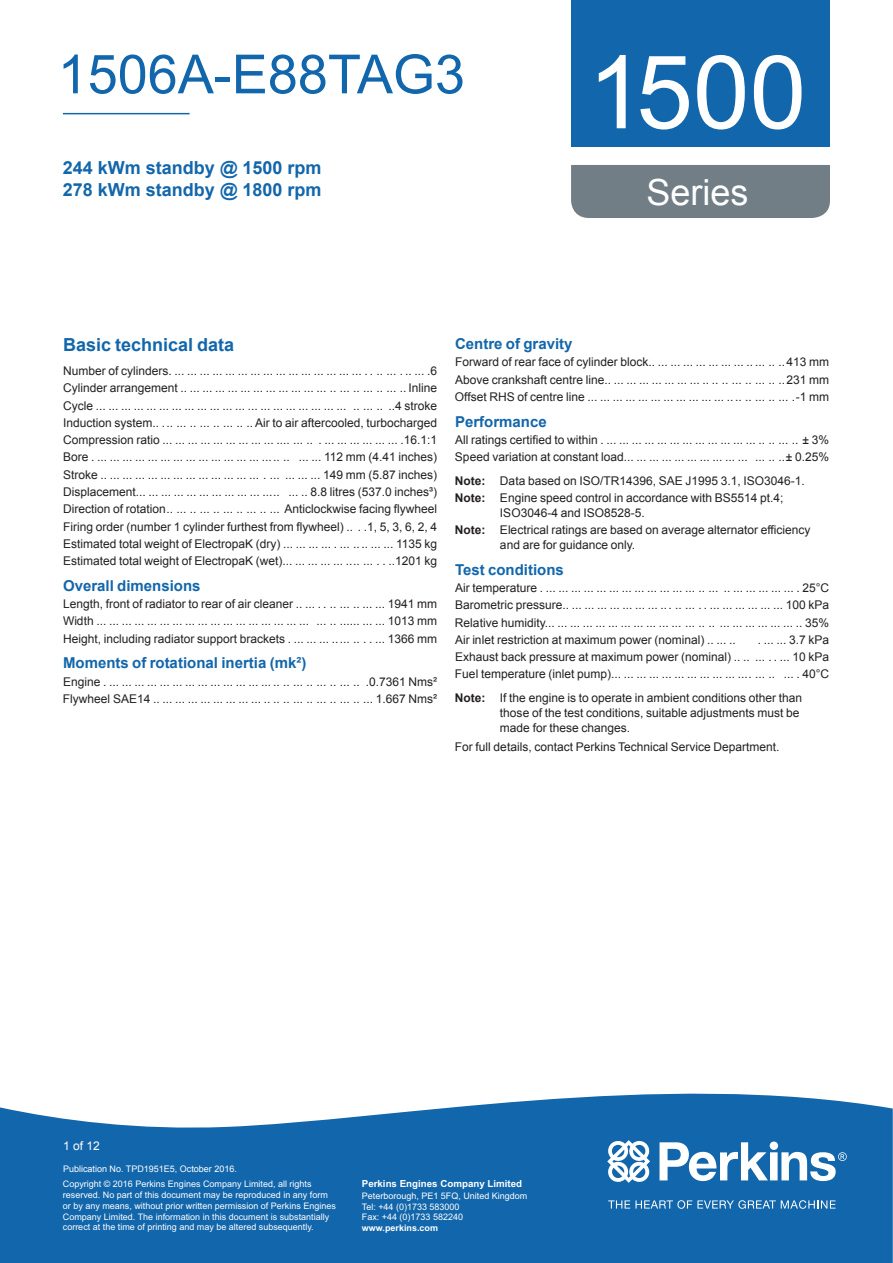
<style>
.page{position:relative;width:893px;height:1263px;background:#fff}
.page>*{position:absolute;margin:0;border:0;box-sizing:border-box;transform-origin:0 0}
.t1{font:102px "Arial";color:#fff}
.t2{font:54px "Arial";color:#1266ab}
.t3{font:36px "Arial";color:#fff}
.t4{font:700 18px/21.6px "Arial";color:#1266ab}
.t5{font:700 15px "Arial";color:#1266ab}
.t6{font:12px/17.2px "Arial";color:#231f20}
.t7{font:12px "Arial";color:#fff}
.t8{font:700 9.75px "Arial";color:#fff}
.t9{font:9px/10.8px "Arial";color:#fff}
.t10{font:700 9px "Arial";color:#fff}
.s1{font-weight:700}
</style>
<div class="page">
<svg style="left:0;top:1093px;width:893px;height:170px;background:#2a75b3"></svg>
<svg style="left:608px;top:1200px;width:227px;height:9px;background:#518fc1"></svg>
<svg style="left:607px;top:1140px;width:43px;height:43px"></svg>
<svg style="left:659px;top:1141px;width:188px;height:40px"></svg>
<div style="left:571px;top:0;width:259px;height:146px;background:#1266ab"></div>
<div style="left:571px;top:165px;width:259px;height:53px;background:#717e85"></div>
<hr style="left:63px;top:113px;width:127px;height:1px;background:#1266ab">
<h2 class="t2" style="left:58px;top:44px;width:409px">1506A-E88TAG3</h2>
<h3 class="t4" style="left:63px;top:157px;width:260px">244 kWm standby @ 1500 rpm<br>278 kWm standby @ 1800 rpm</h3>
<h1 class="t1" style="left:588px;top:35px;width:220px">1500</h1>
<h3 class="t3" style="left:646px;top:172px;width:104px">Series</h3>
<h3 class="t4" style="left:63px;top:334px;width:173px">Basic technical data</h3>
<p class="t6" style="left:63px;top:362px;width:311px">Number of cylinders. ... ... ... ... ... ... ... ... ... ... ... ... ... ... ... . ....</p>
<p class="t6" style="left:63px;top:362px;width:376px;text-align:justify;text-indent:327px">... .. ... .6<br>Cylinder arrangement .. ... ... ... ... ... ... ... ... ... ... ... .. .. . .. .. . .. .. . .. Inline Cycle ... ... ... ... ... ... ... ... ... ... ... ... ... ... ... ... ... ... ... ... . . . .. . . ..4 stroke Induction system.. ... .. . .. .. . .. .. . .. .. Air to air aftercooled, turbocharged Compression ratio ... ... ... ... ... ... ... ... ... .... .. . .. . ... ... ... ... ... ... .16.1:1<br>Bore . ... ... ... ... ... ... ... ... ... ... ... ... ... .... . . . ... ... 112 mm (4.41 inches)<br>Stroke .. ... ... ... ... ... ... ... ... ... ... ... ... .. .. ... ... ... 149 mm (5.87 inches)<br>Displacement... ... ... ... ... ... ... ... ... ... .... . ... .. 8.8 litres (537.0 inches³)<br>Direction of rotation.. .. . .. .. . .. .. . .. .. . .. .. . Anticlockwise facing flywheel Firing order (number 1 cylinder furthest from flywheel) .. . .1, 5, 3, 6, 2, 4<br>Estimated total weight of ElectropaK (dry) ... ... ... ... . .. . . .. ... ... 1135 kg Estimated total weight of ElectropaK (wet)... ... ... ... ... .... .. . . . ..1201 kg</p>
<p class="t5" style="left:63px;top:577px;width:139px">Overall dimensions</p>
<p class="t6" style="left:63px;top:595px;width:265px">Length, front of radiator to rear of air cleaner .. ... . ....</p>
<p class="t6" style="left:343px;top:595px;width:96px">... .. ... ... 1941 mm</p>
<p class="t6" style="left:63px;top:613px;width:261px">Width ... ... ... ... ... ... ... ... ... ... ... ... ... ... ... ... ... . ....</p>
<p class="t6" style="left:63px;top:613px;width:376px;text-align:right">. .... ... ... 1013 mm<br>Height, including radiator support brackets . ... ... ... .... . . . . . ... 1366 mm</p>
<p class="t5" style="left:63px;top:655px;width:245px">Moments of rotational inertia (mk²)</p>
<p class="t6" style="left:63px;top:673px;width:376px">Engine . ... ... ... ... ... ... ... ... ... ... ... ... ... . . . . .. . . . .. . . . .. . . . .0.7361 Nms²<br>Flywheel SAE14 .. ... ... ... ... ... ... ... ... .. . . . . .. . . . .. . . . .. . . . .. 1.667 Nms²</p>
<p class="t5" style="left:455px;top:335px;width:119px">Centre of gravity</p>
<p class="t6" style="left:455px;top:353px;width:376px;text-align:justify">Forward of rear face of cylinder block.. ... ... ... ... ... ... ... .. .. . . . ..413 mm Above crankshaft centre line.. ... ... ... ... ... ... ... .. . . . . .. . . . .. . . . ..231 mm Offset RHS of centre line ... ... ... ... ... ... ... ... ... ... ... ... . . . .. . . . .. . .-1 mm</p>
<p class="t5" style="left:455px;top:413px;width:93px">Performance</p>
<p class="t6" style="left:455px;top:431px;width:376px">All ratings certified to within . ... ... ... ... ... ... ... ... ... ... ... ... . . . . .. . . ± 3%<br>Speed variation at constant load... ... ... ... ... ... ... ... ... ... . ....</p>
<p class="t6" style="left:455px;top:445px;width:376px;line-height:23.5px;text-indent:323px">. ± 0.25%<br><span class="s1">Note:</span> Data based on ISO/TR14396, SAE J1995 3.1, ISO3046-1.</p>
<p class="t6" style="left:500px;top:490px;width:285px;line-height:15px;text-indent:-45px"><span class="s1">Note:</span> Engine speed control in accordance with BS5514 pt.4;<br>ISO3046-4 and ISO8528-5.</p>
<p class="t6" style="left:500px;top:522px;width:312px;line-height:15px;text-indent:-45px"><span class="s1">Note:</span> Electrical ratings are based on average alternator efficiency and are for guidance only.</p>
<p class="t5" style="left:455px;top:561px;width:110px">Test conditions</p>
<p class="t6" style="left:455px;top:579px;width:376px">Air temperature . ... ... ... ... ... ... ... ... ... ... ... ... .. ... .. ... ... ... ... ... . 25°C<br>Barometric pressure.. ... ... ... ... ... ... ... ......</p>
<p class="t6" style="left:455px;top:596px;width:376px;text-indent:233px">... . ... ... ... ... ... ... 100 kPa<br>Relative humidity... ... ... ... ... ... ... ... ... ... ... . ....</p>
<p class="t6" style="left:455px;top:614px;width:376px;text-indent:253px">. ... ... ... ... ... ... .. 35%<br>Air inlet restriction at maximum power (nominal) .. ... ..</p>
<p class="t6" style="left:455px;top:631px;width:376px;text-align:justify;text-indent:303px">. ... ... 3.7 kPa Exhaust back pressure at maximum power (nominal) .. .. . .. . ... 10 kPa Fuel temperature (inlet pump)... ... ... ... ... ... ... ... ... ... ..... .. ... ... . 40°C</p>
<p class="t6" style="left:500px;top:690px;width:304px;line-height:15px;text-indent:-45px"><span class="s1">Note:</span> If the engine is to operate in ambient conditions other than those of the test conditions, suitable adjustments must be made for these changes.</p>
<p class="t6" style="left:455px;top:738px;width:326px">For full details, contact Perkins Technical Service Department.</p>
<p class="t7" style="left:63px;top:1139px;width:38px">1 of 12</p>
<p class="t9" style="left:63px;top:1163px;width:175px">Publication No. TPD1951E5, October 2016.</p>
<p class="t9" style="left:63px;top:1178px;width:275px">Copyright © 2016 Perkins Engines Company Limited, all rights reserved. No part of this document may be reproduced in any form or by any means, without prior written permission of Perkins Engines Company Limited. The information in this document is substantially correct at the time of printing and may be altered subsequently.</p>
<p class="t8" style="left:362px;top:1178px;width:162px">Perkins Engines Company Limited</p>
<p class="t9" style="left:362px;top:1190px;width:167px">Peterborough, PE1 5FQ, United Kingdom<br>Tel: +44 (0)1733 583000<br>Fax: +44 (0)1733 582240</p>
<p class="t10" style="left:362px;top:1222px;width:78px">www.perkins.com</p>
</div>
